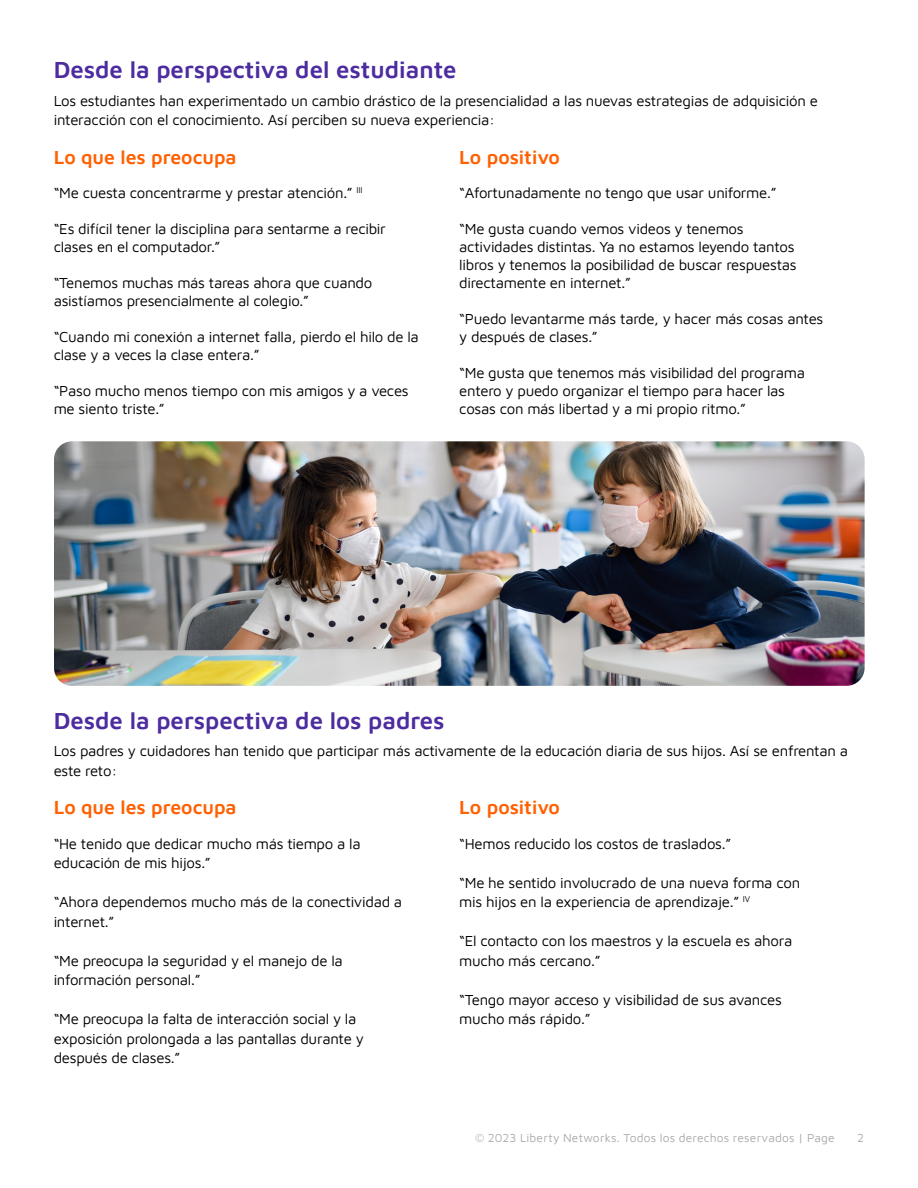
<style>
.page{position:relative;width:918px;height:1188px;background:#fff}
.page>*{position:absolute;margin:0;border:0;box-sizing:border-box;transform-origin:0 0}
.t1{font:600 24px "Maven Pro";color:#4c2c9f}
.t2{font:600 19.5px "Maven Pro";color:#ff6000}
.t3{font:15px/18px "Maven Pro";letter-spacing:-.02em;color:#000}
.t4{font:12px "Maven Pro";letter-spacing:.015em;color:#aaa}
</style>
<div class="page">
<img style="left:54px;top:441px;width:811px;height:245px">
<h1 class="t1" style="left:54px;top:54px;width:404px">Desde la perspectiva del estudiante</h1>
<p class="t3" style="left:54px;top:90px;width:766px;line-height:19.5px">Los estudiantes han experimentado un cambio drástico de la presencialidad a las nuevas estrategias de adquisición e interacción con el conocimiento. Así perciben su nueva experiencia:</p>
<h2 class="t2" style="left:54px;top:144px;width:184px">Lo que les preocupa</h2>
<p class="t3" style="left:54px;top:183px;width:310px">“Me cuesta concentrarme y prestar atención.” <sup>III</sup></p>
<p class="t3" style="left:54px;top:219px;width:334px">“Es difícil tener la disciplina para sentarme a recibir clases en el computador.”</p>
<p class="t3" style="left:54px;top:273px;width:320px">“Tenemos muchas más tareas ahora que cuando asistíamos presencialmente al colegio.”</p>
<p class="t3" style="left:54px;top:327px;width:367px">“Cuando mi conexión a internet falla, pierdo el hilo de la clase y a veces la clase entera.”</p>
<p class="t3" style="left:54px;top:381px;width:357px">“Paso mucho menos tiempo con mis amigos y a veces me siento triste.”</p>
<h2 class="t2" style="left:459px;top:144px;width:102px">Lo positivo</h2>
<p class="t3" style="left:459px;top:183px;width:319px">“Afortunadamente no tengo que usar uniforme.”</p>
<p class="t3" style="left:459px;top:219px;width:339px">“Me gusta cuando vemos videos y tenemos actividades distintas. Ya no estamos leyendo tantos libros y tenemos la posibilidad de buscar respuestas directamente en internet.”</p>
<p class="t3" style="left:459px;top:309px;width:366px">“Puedo levantarme más tarde, y hacer más cosas antes y después de clases.”</p>
<p class="t3" style="left:459px;top:363px;width:347px">“Me gusta que tenemos más visibilidad del programa entero y puedo organizar el tiempo para hacer las cosas con más libertad y a mi propio ritmo.”</p>
<h1 class="t1" style="left:54px;top:704px;width:392px">Desde la perspectiva de los padres</h1>
<p class="t3" style="left:54px;top:741px;width:796px;line-height:19.5px">Los padres y cuidadores han tenido que participar más activamente de la educación diaria de sus hijos. Así se enfrentan a este reto:</p>
<h2 class="t2" style="left:54px;top:794px;width:184px">Lo que les preocupa</h2>
<p class="t3" style="left:54px;top:833px;width:309px;line-height:19.5px">“He tenido que dedicar mucho más tiempo a la educación de mis hijos.”</p>
<p class="t3" style="left:54px;top:891px;width:350px;line-height:19.5px">“Ahora dependemos mucho más de la conectividad a internet.”</p>
<p class="t3" style="left:54px;top:950px;width:291px;line-height:19.5px">“Me preocupa la seguridad y el manejo de la información personal.”</p>
<p class="t3" style="left:54px;top:1008px;width:312px;line-height:19.5px">“Me preocupa la falta de interacción social y la exposición prolongada a las pantallas durante y después de clases.”</p>
<h2 class="t2" style="left:459px;top:794px;width:102px">Lo positivo</h2>
<p class="t3" style="left:459px;top:834px;width:273px">“Hemos reducido los costos de traslados.”</p>
<p class="t3" style="left:459px;top:872px;width:342px;line-height:19.5px">“Me he sentido involucrado de una nueva forma con mis hijos en la experiencia de aprendizaje.” <sup>IV</sup></p>
<p class="t3" style="left:459px;top:930px;width:335px;line-height:19.5px">“El contacto con los maestros y la escuela es ahora mucho más cercano.”</p>
<p class="t3" style="left:459px;top:989px;width:324px;line-height:19.5px">“Tengo mayor acceso y visibilidad de sus avances mucho más rápido.”</p>
<p class="t4" style="left:475px;top:1130px;width:361px">© 2023 Liberty Networks. Todos los derechos reservados | Page</p>
<p class="t4" style="left:857px;top:1130px;width:8px">2</p>
</div>
